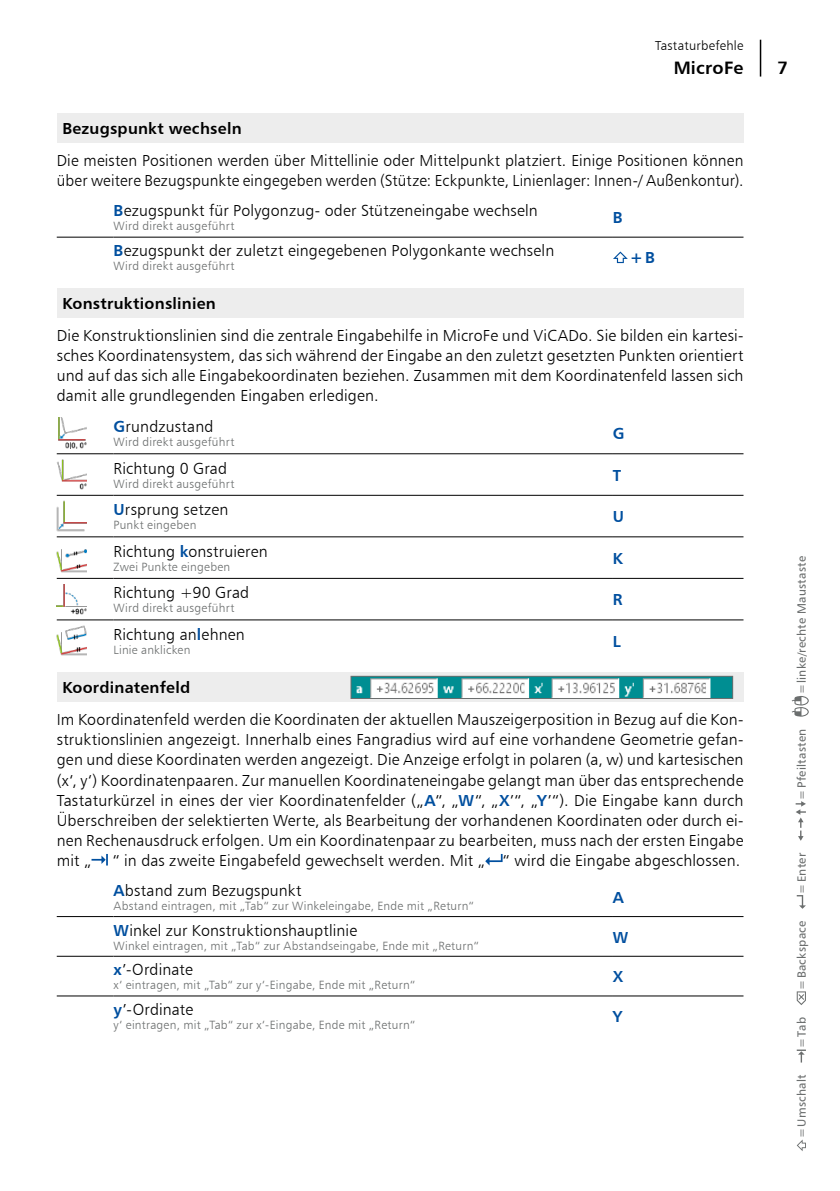
<style>
.page{position:relative;width:840px;height:1191px;background:#fff}
.page>*{position:absolute;margin:0;border:0;box-sizing:border-box;transform-origin:0 0}
.t1{font:18px "Humanist 777 BT Bold B";letter-spacing:.015em;color:#000}
.t2{font:16px/20px "Humanist 777 BT Light B";letter-spacing:.01em;color:#000}
.t3{font:16px "Humanist 777 BT Bold B";letter-spacing:.015em;color:#000}
.t4{font:16px "Humanist 777 BT Bold B";color:#004f9f}
.t5{font:13px "Humanist 777 BT Light B";letter-spacing:.02em;color:#000}
.t6{font:12px "Humanist 777 BT Light B";letter-spacing:.02em;color:#6b6e6e}
.t7{font:12px "Humanist 777 BT Roman B";letter-spacing:.02em;color:#6b6e6e}
.s1{font-family:"Humanist 777 BT Bold B";color:#004f9f}
</style>
<div class="page">
<hr style="left:759px;top:40px;width:1px;height:37px;background:#000">
<svg style="left:797px;top:1139px;width:8px;height:12px"></svg>
<svg style="left:796px;top:1049px;width:9px;height:13px"></svg>
<svg style="left:796px;top:991px;width:9px;height:14px"></svg>
<svg style="left:796px;top:895px;width:9px;height:13px"></svg>
<svg style="left:795px;top:801px;width:10px;height:40px"></svg>
<svg style="left:791px;top:696px;width:17px;height:20px"></svg>
<div style="left:57px;top:113px;width:686px;height:30px;background:#ededed"></div>
<hr style="left:57px;top:237px;width:56px;height:1px;background:#000">
<hr style="left:113px;top:237px;width:499px;height:1px;background:#000">
<hr style="left:612px;top:237px;width:131px;height:1px;background:#000">
<svg style="left:613px;top:251px;width:14px;height:12px"></svg>
<div style="left:57px;top:288px;width:686px;height:29px;background:#ededed"></div>
<hr style="left:57px;top:453px;width:56px;height:1px;background:#000">
<hr style="left:113px;top:453px;width:499px;height:1px;background:#000">
<hr style="left:612px;top:453px;width:131px;height:1px;background:#000">
<hr style="left:57px;top:536px;width:56px;height:1px;background:#000">
<hr style="left:113px;top:536px;width:499px;height:1px;background:#000">
<hr style="left:612px;top:536px;width:131px;height:1px;background:#000">
<hr style="left:57px;top:495px;width:56px;height:1px;background:#000">
<hr style="left:113px;top:495px;width:499px;height:1px;background:#000">
<hr style="left:612px;top:495px;width:131px;height:1px;background:#000">
<hr style="left:57px;top:578px;width:56px;height:1px;background:#000">
<hr style="left:57px;top:619px;width:56px;height:1px;background:#000">
<hr style="left:113px;top:578px;width:499px;height:1px;background:#000">
<hr style="left:113px;top:619px;width:499px;height:1px;background:#000">
<hr style="left:612px;top:578px;width:131px;height:1px;background:#000">
<hr style="left:612px;top:619px;width:131px;height:1px;background:#000">
<img style="left:58px;top:418px;width:29px;height:30px">
<img style="left:57px;top:459px;width:30px;height:30px">
<img style="left:57px;top:501px;width:30px;height:30px">
<img style="left:57px;top:549px;width:30px;height:23px">
<img style="left:57px;top:584px;width:30px;height:30px">
<img style="left:57px;top:625px;width:30px;height:31px">
<div style="left:57px;top:673px;width:686px;height:29px;background:#ededed"></div>
<hr style="left:57px;top:956px;width:56px;height:1px;background:#000">
<hr style="left:113px;top:956px;width:499px;height:1px;background:#000">
<hr style="left:612px;top:956px;width:131px;height:1px;background:#000">
<hr style="left:57px;top:916px;width:56px;height:1px;background:#000">
<hr style="left:113px;top:916px;width:499px;height:1px;background:#000">
<hr style="left:612px;top:916px;width:131px;height:1px;background:#000">
<hr style="left:57px;top:995px;width:56px;height:1px;background:#000">
<hr style="left:113px;top:995px;width:499px;height:1px;background:#000">
<hr style="left:612px;top:995px;width:131px;height:1px;background:#000">
<svg style="left:91px;top:854px;width:17px;height:11px"></svg>
<svg style="left:485px;top:854px;width:17px;height:11px"></svg>
<img style="left:352px;top:678px;width:378px;height:18px">
<div style="left:350px;top:676px;width:382px;height:22px;border:1px solid #6b6e6e"></div>
<p class="t5" style="left:654px;top:37px;width:90px">Tastaturbefehle</p>
<p class="t1" style="left:673px;top:56px;width:71px">MicroFe</p>
<p class="t1" style="left:777px;top:56px;width:12px">7</p>
<p class="t3" style="left:62px;top:118px;width:180px">Bezugspunkt wechseln</p>
<p class="t2" style="left:57px;top:150px;width:688px">Die meisten Positionen werden über Mittellinie oder Mittelpunkt platziert. Einige Positionen können über weitere Bezugspunkte eingegeben werden (Stütze: Eckpunkte, Linienlager: Innen-/ Außenkontur).</p>
<p class="t2" style="left:113px;top:200px;width:425px"><span class="s1">B</span>ezugspunkt für Polygonzug- oder Stützeneingabe wechseln</p>
<p class="t6" style="left:113px;top:219px;width:122px">Wird direkt ausgeführt</p>
<p class="t4" style="left:612px;top:208px;width:11px">B</p>
<p class="t2" style="left:113px;top:240px;width:442px"><span class="s1">B</span>ezugspunkt der zuletzt eingegebenen Polygonkante wechseln</p>
<p class="t6" style="left:113px;top:258px;width:122px">Wird direkt ausgeführt</p>
<p class="t4" style="left:629px;top:247px;width:27px">+B</p>
<p class="t3" style="left:62px;top:293px;width:155px">Konstruktionslinien</p>
<p class="t2" style="left:57px;top:325px;width:688px;text-align:justify">Die Konstruktionslinien sind die zentrale Eingabehilfe in MicroFe und ViCADo. Sie bilden ein kartesi&shy;sches Koordinatensystem, das sich während der Eingabe an den zuletzt gesetzten Punkten orientiert und auf das sich alle Eingabekoordinaten beziehen. Zusammen mit dem Koordinatenfeld lassen sich damit alle grundlegenden Eingaben erledigen.</p>
<p class="t2" style="left:113px;top:416px;width:101px"><span class="s1">G</span>rundzustand</p>
<p class="t6" style="left:113px;top:434px;width:122px">Wird direkt ausgeführt</p>
<p class="t4" style="left:612px;top:423px;width:13px">G</p>
<p class="t2" style="left:113px;top:458px;width:115px">Richtung 0 Grad</p>
<p class="t6" style="left:113px;top:476px;width:122px">Wird direkt ausgeführt</p>
<p class="t2" style="left:113px;top:499px;width:116px"><span class="s1">U</span>rsprung setzen</p>
<p class="t6" style="left:113px;top:517px;width:84px">Punkt eingeben</p>
<p class="t2" style="left:113px;top:541px;width:156px">Richtung <span class="s1">k</span>onstruieren</p>
<p class="t6" style="left:113px;top:559px;width:118px">Zwei Punkte eingeben</p>
<p class="t2" style="left:113px;top:582px;width:137px">Richtung +90 Grad</p>
<p class="t6" style="left:113px;top:600px;width:122px">Wird direkt ausgeführt</p>
<p class="t2" style="left:113px;top:624px;width:133px">Richtung an<span class="s1">l</span>ehnen</p>
<p class="t6" style="left:113px;top:642px;width:78px">Linie anklicken</p>
<p class="t4" style="left:612px;top:465px;width:10px">T</p>
<p class="t4" style="left:612px;top:506px;width:13px">U</p>
<p class="t4" style="left:612px;top:548px;width:12px">K</p>
<p class="t4" style="left:612px;top:589px;width:11px">R</p>
<p class="t4" style="left:612px;top:631px;width:10px">L</p>
<p class="t3" style="left:62px;top:678px;width:129px">Koordinatenfeld</p>
<p class="t2" style="left:57px;top:709px;width:688px;text-align:justify">Im Koordinatenfeld werden die Koordinaten der aktuellen Mauszeigerposition in Bezug auf die Kon&shy;struktionslinien angezeigt. Innerhalb eines Fangradius wird auf eine vorhandene Geometrie gefan&shy;gen und diese Koordinaten werden angezeigt. Die Anzeige erfolgt in polaren (a, w) und kartesischen (x‘, y‘) Koordinatenpaaren. Zur manuellen Koordinateneingabe gelangt man über das entsprechende Tastaturkürzel in eines der vier Koordinatenfelder („<span class="s1">A</span>“, „<span class="s1">W</span>“, „<span class="s1">X</span>’“, „<span class="s1">Y</span>’“). Die Eingabe kann durch Überschreiben der selektierten Werte, als Bearbeitung der vorhandenen Koordinaten oder durch ei&shy;nen Rechenausdruck erfolgen. Um ein Koordinatenpaar zu bearbeiten, muss nach der ersten Eingabe mit „</p>
<p class="t2" style="left:112px;top:844px;width:629px;line-height:30.2px">“ in das zweite Eingabefeld gewechselt werden. Mit „ “ wird die Eingabe abgeschlossen.<br><span class="s1">A</span>bstand zum Bezugspunkt</p>
<p class="t6" style="left:113px;top:898px;width:362px">Abstand eintragen, mit „Tab“ zur Winkeleingabe, Ende mit „Return“</p>
<p class="t4" style="left:612px;top:887px;width:12px">A</p>
<p class="t2" style="left:113px;top:919px;width:245px"><span class="s1">W</span>inkel zur Konstruktionshauptlinie</p>
<p class="t6" style="left:113px;top:938px;width:367px">Winkel eintragen, mit „Tab“ zur Abstandseingabe, Ende mit „Return“</p>
<p class="t2" style="left:113px;top:959px;width:81px"><span class="s1">x</span>’-Ordinate</p>
<p class="t6" style="left:113px;top:977px;width:303px">x‘ eintragen, mit „Tab“ zur y‘-Eingabe, Ende mit „Return“</p>
<p class="t2" style="left:113px;top:999px;width:81px"><span class="s1">y</span>’-Ordinate</p>
<p class="t6" style="left:113px;top:1017px;width:303px">y‘ eintragen, mit „Tab“ zur x‘-Eingabe, Ende mit „Return“</p>
<p class="t4" style="left:612px;top:926px;width:17px">W</p>
<p class="t4" style="left:612px;top:966px;width:12px">X</p>
<p class="t4" style="left:612px;top:1006px;width:11px">Y</p>
<p class="t7" style="left:793px;top:694px;width:140px;rotate:-90deg">=linke/rechte Maustaste</p>
<p class="t7" style="left:793px;top:799px;width:72px;rotate:-90deg">=Pfeiltasten</p>
<p class="t7" style="left:793px;top:893px;width:42px;rotate:-90deg">=Enter</p>
<p class="t7" style="left:793px;top:990px;width:71px;rotate:-90deg">=Backspace</p>
<p class="t7" style="left:793px;top:1048px;width:32px;rotate:-90deg">=Tab</p>
<p class="t7" style="left:793px;top:1138px;width:65px;rotate:-90deg">=Umschalt</p>
</div>
